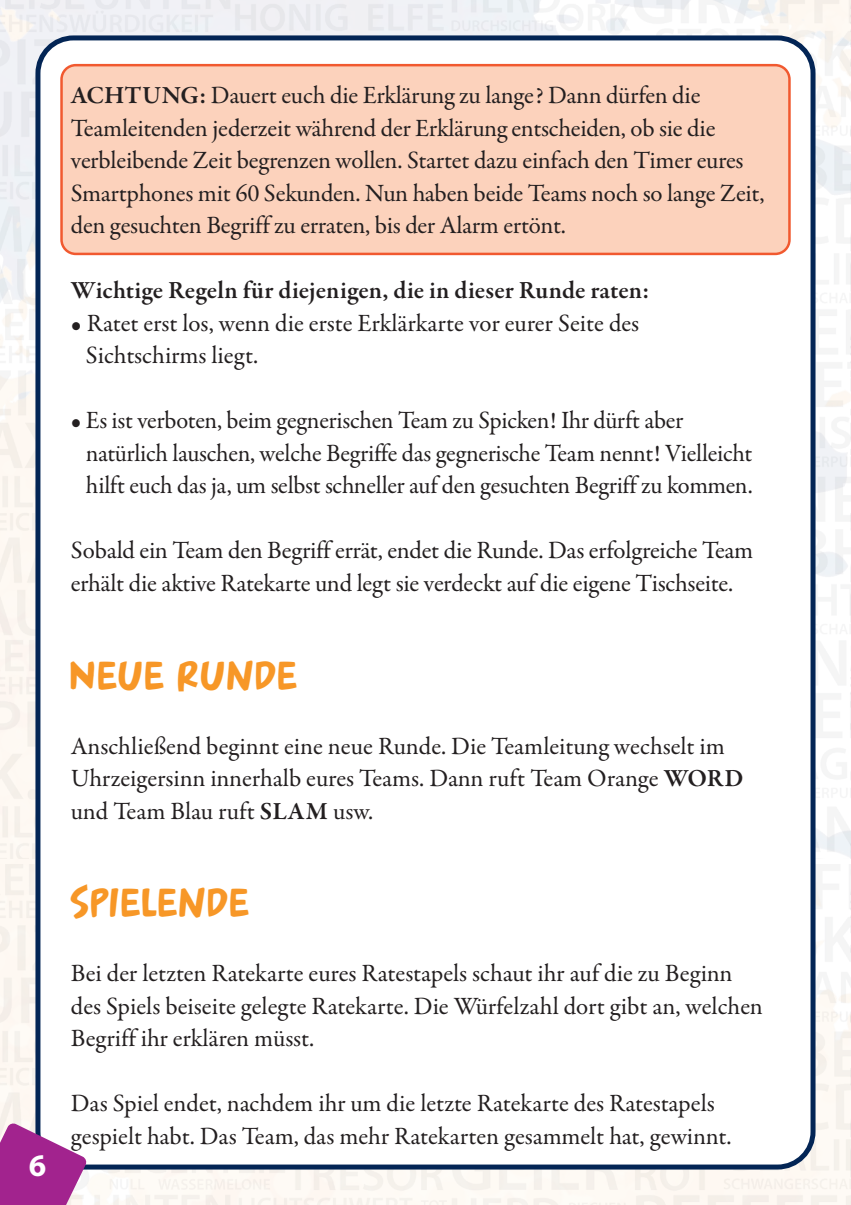
<style>
.page{position:relative;width:851px;height:1205px;background:#fff}
.page>*{position:absolute;margin:0;border:0;box-sizing:border-box;transform-origin:0 0}
.Fließtext{font:40px "Arnold 21";letter-spacing:.03em;color:#f79727}
.t1{font:700 31.5px "Myriad Pro";color:#fff}
.Fließtext-2{font:25px/32.5px "Garamond Premr Pro";letter-spacing:-.01em;color:#231f20}
.Fließtext-3{font:600 25px "Garamond Premr Pro";letter-spacing:.005em;color:#231f20}
.s1{font-weight:600}
</style>
<div class="page">
<img style="left:0;top:0;width:850px;height:1205px">
<div style="left:38px;top:38px;width:774px;height:1129px;background:#fff;border-radius:35px"></div>
<div style="left:35px;top:35px;width:780px;height:1134px;border:5px solid #032555;border-radius:35px"></div>
<div style="left:61px;top:65px;width:728px;height:189px;background:#fcd2bc;border-radius:14px"></div>
<div style="left:60px;top:64px;width:730px;height:191px;border:2px solid #f1592f;border-radius:14px"></div>
<svg style="left:0;top:1122px;width:87px;height:83px"></svg>
<p class="Fließtext-2" style="left:71px;top:80px;width:695px"><span class="s1">ACHTUNG:</span> Dauert euch die Erklärung zu lange? Dann dürfen die Teamleitenden jederzeit während der Erklärung entscheiden, ob sie die verbleibende Zeit begrenzen wollen. Startet dazu einfach den Timer eures Smartphones mit 60 Sekunden. Nun haben beide Teams noch so lange Zeit, den gesuchten Begriff zu erraten, bis der Alarm ertönt.</p>
<p class="Fließtext-3" style="left:71px;top:275px;width:580px">Wichtige Regeln für diejenigen, die in dieser Runde raten:</p>
<p class="Fließtext-2" style="left:86px;top:307px;width:555px;text-indent:-15px">• Ratet erst los, wenn die erste Erklärkarte vor eurer Seite des<br>Sichtschirms liegt.</p>
<p class="Fließtext-2" style="left:86px;top:405px;width:668px;text-indent:-15px">• Es ist verboten, beim gegnerischen Team zu Spicken! Ihr dürft aber natürlich lauschen, welche Begriffe das gegnerische Team nennt! Vielleicht hilft euch das ja, um selbst schneller auf den gesuchten Begriff zu kommen.</p>
<p class="Fließtext-2" style="left:71px;top:535px;width:683px">Sobald ein Team den Begriff errät, endet die Runde. Das erfolgreiche Team erhält die aktive Ratekarte und legt sie verdeckt auf die eigene Tischseite.</p>
<p class="Fließtext" style="left:71px;top:650px;width:228px">NEUE RUNDE</p>
<p class="Fließtext-2" style="left:71px;top:730px;width:674px">Anschließend beginnt eine neue Runde. Die Teamleitung wechselt im<br>Uhrzeigersinn innerhalb eures Teams. Dann ruft Team Orange <span class="s1">WORD </span>und Team Blau ruft <span class="s1">SLAM</span> usw.</p>
<p class="t1" style="left:29px;top:1145px;width:19px">6</p>
<p class="Fließtext" style="left:71px;top:877px;width:180px">SPIELENDE</p>
<p class="Fließtext-2" style="left:71px;top:957px;width:693px">Bei der letzten Ratekarte eures Ratestapels schaut ihr auf die zu Beginn des Spiels beiseite gelegte Ratekarte. Die Würfelzahl dort gibt an, welchen<br>Begriff ihr erklären müsst.</p>
<p class="Fließtext-2" style="left:71px;top:1087px;width:662px">Das Spiel endet, nachdem ihr um die letzte Ratekarte des Ratestapels gespielt habt. Das Team, das mehr Ratekarten gesammelt hat, gewinnt.</p>
</div>
